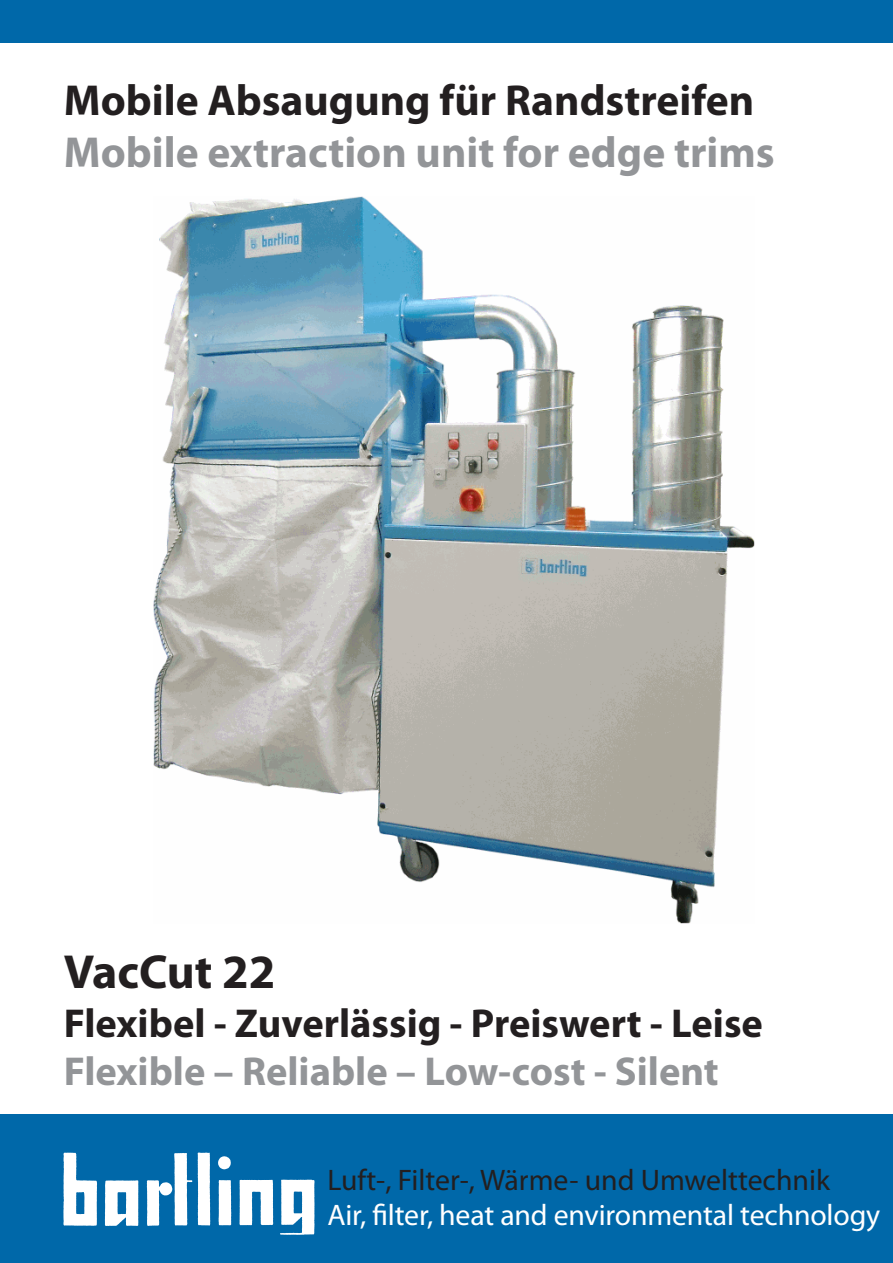
<style>
.page{position:relative;width:893px;height:1263px;background:#fff}
.page>*{position:absolute;margin:0;border:0;box-sizing:border-box;transform-origin:0 0}
.t1{font:700 48px "Myriad Pro";color:#231f20}
.t2{font:700 43.5px "Myriad Pro";color:#939598}
.t3{font:700 43.5px "Myriad Pro";color:#231f20}
.t4{font:700 40.5px "Myriad Pro";color:#231f20}
.t5{font:700 40.5px "Myriad Pro";color:#939598}
.t6{font:29.85px "Myriad Pro";letter-spacing:-.005em;color:#fff}
.t7{font:29.85px "Myriad Pro";color:#231f20}
</style>
<div class="page">
<div style="left:0;top:0;width:893px;height:43px;background:#0068a9"></div>
<div style="left:0;top:1114px;width:893px;height:149px;background:#0068a9"></div>
<img style="left:63px;top:1152px;width:252px;height:83px">
<img style="left:153px;top:196px;width:601px;height:727px">
<p class="t3" style="left:64px;top:72px;width:692px">Mobile Absaugung für Randstreifen</p>
<p class="t2" style="left:64px;top:124px;width:712px">Mobile extraction unit for edge trims</p>
<p class="t1" style="left:64px;top:940px;width:213px">VacCut 22</p>
<p class="t4" style="left:64px;top:997px;width:701px">Flexibel - Zuverlässig - Preiswert - Leise</p>
<p class="t5" style="left:64px;top:1045px;width:656px">Flexible – Reliable – Low-cost - Silent</p>
<p class="t7" style="left:327px;top:1161px;width:504px">Luft-, Filter-, Wärme- und Umwelttechnik</p>
<p class="t6" style="left:327px;top:1197px;width:554px">Air, filter, heat and environmental technology</p>
</div>
